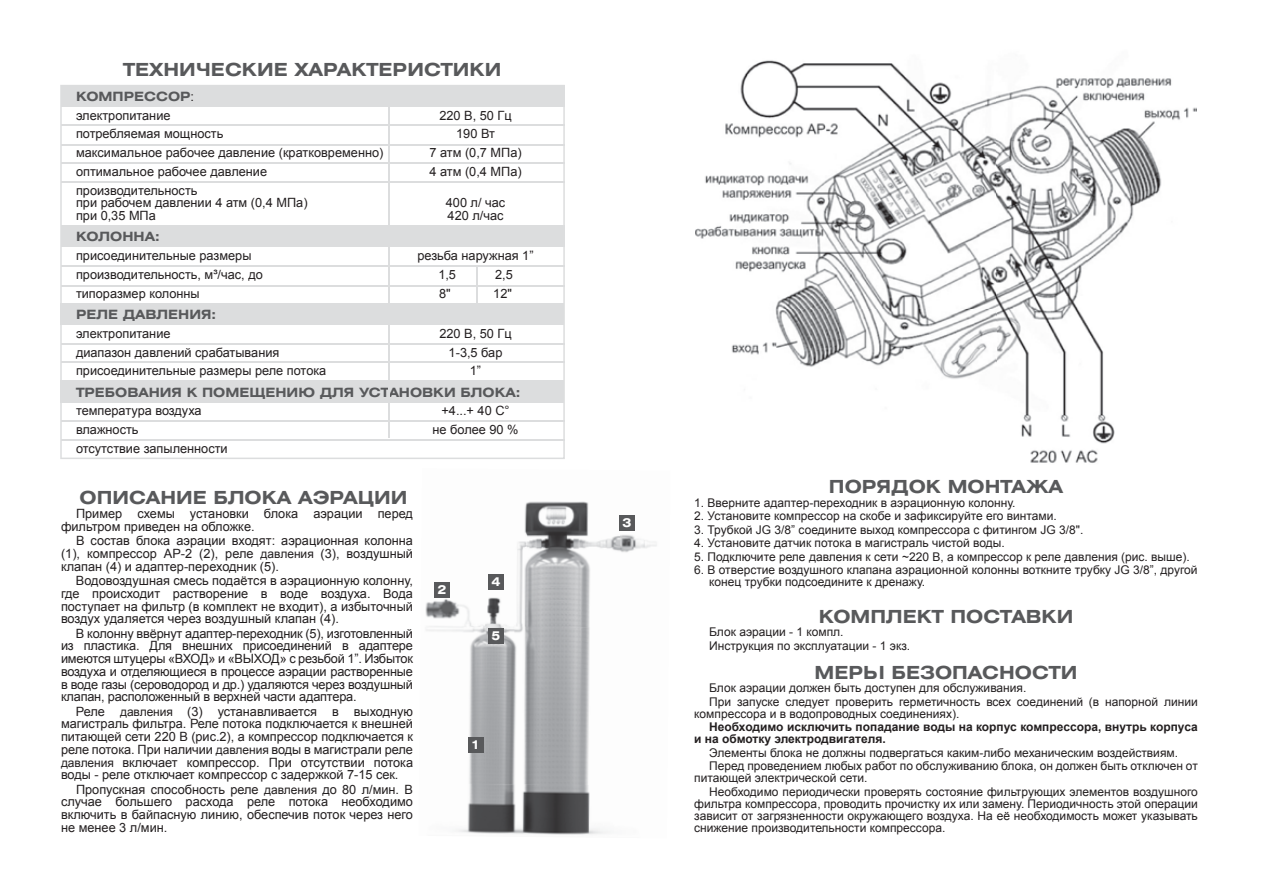
<style>
.page{position:relative;width:1263px;height:893px;background:#fff}
.page>*{position:absolute;margin:0;border:0;box-sizing:border-box;transform-origin:0 0}
.t1{font:700 18px "Helios Ext";color:#58595b}
.t2{font:12.75px/12.8px "Arial";color:#231f20}
.t3{font:700 12.75px "Helios Ext";color:#58595b}
.t4{font:700 12.3px "Helios Ext";color:#fff}
.t5{font:12px/13.5px "Arial";color:#231f20}
.t6{font:700 12px/12px "Arial";color:#231f20}
.s1{font-family:"Arial";font-weight:400;color:#231f20}
.s2{font-size:12px}
</style>
<div class="page">
<img style="left:695px;top:60px;width:502px;height:403px">
<svg style="left:60px;top:85px;width:505px;height:374px"></svg>
<hr style="left:61px;top:124px;width:503px;height:2px;background:#dcddde">
<hr style="left:61px;top:144px;width:503px;height:1px;background:#dcddde">
<hr style="left:61px;top:162px;width:503px;height:1px;background:#dcddde">
<hr style="left:61px;top:181px;width:503px;height:2px;background:#dcddde">
<hr style="left:61px;top:265px;width:503px;height:2px;background:#dcddde">
<hr style="left:61px;top:285px;width:503px;height:1px;background:#dcddde">
<hr style="left:61px;top:343px;width:503px;height:2px;background:#dcddde">
<hr style="left:61px;top:361px;width:503px;height:2px;background:#dcddde">
<hr style="left:61px;top:420px;width:503px;height:1px;background:#dcddde">
<hr style="left:61px;top:439px;width:503px;height:2px;background:#dcddde">
<hr style="left:388px;top:86px;width:2px;height:352px;background:#dcddde">
<hr style="left:476px;top:266px;width:2px;height:45px;background:#dcddde">
<img style="left:425px;top:501px;width:192px;height:124px">
<img style="left:617px;top:535px;width:40px;height:18px">
<img style="left:426px;top:625px;width:164px;height:158px">
<img style="left:456px;top:783px;width:152px;height:52px">
<div style="left:468px;top:737px;width:15px;height:16px;background:#58595b"></div>
<div style="left:434px;top:582px;width:16px;height:16px;background:#58595b"></div>
<div style="left:619px;top:515px;width:16px;height:16px;background:#58595b"></div>
<div style="left:488px;top:628px;width:16px;height:16px;background:#58595b"></div>
<div style="left:488px;top:574px;width:16px;height:16px;background:#58595b"></div>
<h1 class="t1" style="left:123px;top:58px;width:380px">ТЕХНИЧЕСКИЕ ХАРАКТЕРИСТИКИ</h1>
<p class="t3" style="left:76px;top:88px;width:120px">КОМПРЕССОР<span class="s1">:</span></p>
<p class="t2" style="left:76px;top:106px;width:309px;line-height:18.8px">электропитание<br>потребляемая мощность<br>максимальное рабочее давление (кратковременно) оптимальное рабочее давление производительность</p>
<p class="t2" style="left:76px;top:197px;width:233px">при рабочем давлении 4 атм (0,4 МПа) при 0,35 МПа</p>
<p class="t3" style="left:76px;top:229px;width:85px">КОЛОННА:</p>
<p class="t2" style="left:76px;top:246px;width:188px;line-height:18.8px">присоединительные размеры производительность, м³/час, до типоразмер колонны</p>
<p class="t3" style="left:76px;top:307px;width:142px">РЕЛЕ ДАВЛЕНИЯ:</p>
<p class="t2" style="left:76px;top:324px;width:252px;line-height:18.8px">электропитание<br>диапазон давлений срабатывания присоединительные размеры реле потока</p>
<p class="t3" style="left:76px;top:384px;width:446px">ТРЕБОВАНИЯ К ПОМЕЩЕНИЮ ДЛЯ УСТАНОВКИ БЛОКА:</p>
<p class="t2" style="left:76px;top:402px;width:153px;line-height:18.8px">температура воздуха влажность<br>отсутствие запыленности</p>
<p class="t2" style="left:429px;top:106px;width:94px;line-height:18.8px;text-align:center">220 В, 50 Гц<br>190 Вт<br>7 атм (0,7 МПа)<br>4 атм (0,4 МПа)</p>
<p class="t2" style="left:446px;top:197px;width:61px">400 л/ час<br>420 л/час</p>
<p class="t2" style="left:438px;top:247px;width:97px;line-height:18.8px;text-indent:-21px">резьба наружная 1”<br>1,5</p>
<p class="t2" style="left:495px;top:268px;width:19px">2,5</p>
<p class="t2" style="left:439px;top:287px;width:13px">8"</p>
<p class="t2" style="left:493px;top:287px;width:20px">12"</p>
<p class="t2" style="left:439px;top:324px;width:74px;line-height:18.8px;text-align:center">220 В, 50 Гц<br>1-3,5 бар<br>1”</p>
<p class="t2" style="left:433px;top:402px;width:88px;line-height:18.8px;text-align:center">+4...+ 40 С°<br>не более 90 %</p>
<h1 class="t1" style="left:80px;top:487px;width:329px">ОПИСАНИЕ БЛОКА АЭРАЦИИ</h1>
<p class="t2" style="left:61px;top:508px;width:353px;text-indent:15px">Пример схемы установки блока аэрации перед фильтром приведен на обложке.</p>
<p class="t2" style="left:61px;top:535px;width:354px;text-align:justify;text-indent:15px">В состав блока аэрации входят: аэрационная колонна (1), компрессор АР-2 (2), реле <span class="s2">давления</span> (3), воздушный клапан (4) и адаптер-переходник (5).</p>
<p class="t2" style="left:61px;top:574px;width:353px;text-align:justify;text-indent:15px">Водовоздушная смесь подаётся в аэрационную колонну, где происходит растворение в воде воздуха. Вода поступает на фильтр (в комплект не входит), а избыточный воздух удаляется через воздушный клапан (4).</p>
<p class="t2" style="left:61px;top:627px;width:353px;text-align:justify;text-indent:15px">В колонну ввёрнут адаптер-переходник (5), изготовленный из пластика. Для внешних присоединений в адаптере имеются штуцеры «ВХОД» и «ВЫХОД» с резьбой 1”. Избыток воздуха и отделяющиеся в процессе аэрации растворенные в воде газы (сероводород и др.) удаляются через воздушный клапан, расположенный в верхней части адаптера.</p>
<p class="t2" style="left:61px;top:705px;width:354px;text-align:justify;text-indent:15px">Реле <span class="s2">давления</span> (3) устанавливается в выходную магистраль фильтра. Реле потока подключается к внешней питающей сети 220 В (рис.2), а компрессор подключается к реле потока. При наличии <span class="s2">давления</span> воды в магистрали реле <span class="s2">давления</span> включает компрессор. При отсутствии потока воды - реле отключает компрессор с задержкой 7-15 сек.</p>
<p class="t2" style="left:61px;top:783px;width:353px;text-align:justify;text-indent:15px">Пропускная способность реле <span class="s2">давления</span> до 80 л/мин. В случае большего расхода реле потока необходимо включить в байпасную линию, обеспечив поток через него не менее 3 л/мин.</p>
<p class="t4" style="left:438px;top:582px;width:10px">2</p>
<p class="t4" style="left:492px;top:574px;width:10px">4</p>
<p class="t4" style="left:492px;top:628px;width:10px">5</p>
<p class="t4" style="left:472px;top:737px;width:9px">1</p>
<p class="t4" style="left:623px;top:515px;width:10px">3</p>
<h1 class="t1" style="left:829px;top:476px;width:236px">ПОРЯДОК МОНТАЖА</h1>
<p class="t5" style="left:694px;top:496px;width:323px">1. Вверните адаптер-переходник в аэрационную колонну.</p>
<p class="t5" style="left:694px;top:509px;width:364px">2. Установите компрессор на скобе и зафиксируйте его винтами.</p>
<p class="t5" style="left:694px;top:523px;width:391px">3. Трубкой JG 3/8” соедините выход компрессора с фитингом JG 3/8".</p>
<p class="t5" style="left:694px;top:536px;width:312px">4. Установите датчик потока в магистраль чистой воды.</p>
<p class="t5" style="left:694px;top:550px;width:497px">5. Подключите реле давления к сети ~220 В, а компрессор к реле давления (рис. выше).</p>
<p class="t5" style="left:709px;top:564px;width:490px;line-height:12px;text-indent:-15px">6. В отверстие воздушного клапана аэрационной колонны воткните трубку JG 3/8”, другой конец трубки подсоедините к дренажу.</p>
<h1 class="t1" style="left:819px;top:605px;width:256px">КОМПЛЕКТ ПОСТАВКИ</h1>
<p class="t5" style="left:709px;top:625px;width:203px">Блок аэрации - 1 компл.<br>Инструкция по эксплуатации - 1 экз.</p>
<h1 class="t1" style="left:814px;top:661px;width:264px">МЕРЫ БЕЗОПАСНОСТИ</h1>
<p class="t5" style="left:709px;top:682px;width:490px">Блок аэрации должен быть доступен для обслуживания.<br>При запуске следует проверить герметичность всех соединений (в напорной линии</p>
<p class="t5" style="left:694px;top:707px;width:267px">компрессора и в водопроводных соединениях).</p>
<p class="t6" style="left:694px;top:721px;width:505px;text-indent:15px">Необходимо исключить попадание воды на корпус компрессора, внутрь корпуса и на обмотку электродвигателя.</p>
<p class="t5" style="left:709px;top:746px;width:490px">Элементы блока не должны подвергаться каким-либо механическим воздействиям.<br>Перед проведением любых работ по обслуживанию блока, он должен быть отключен от</p>
<p class="t5" style="left:709px;top:772px;width:490px;text-indent:-15px">питающей электрической сети.<br>Необходимо периодически проверять состояние фильтрующих элементов воздушного</p>
<p class="t5" style="left:694px;top:798px;width:505px;line-height:12px;text-align:justify">фильтра компрессора, проводить прочистку их или замену. Периодичность этой операции зависит от загрязненности окружающего воздуха. На её необходимость может указывать снижение производительности компрессора.</p>
</div>
